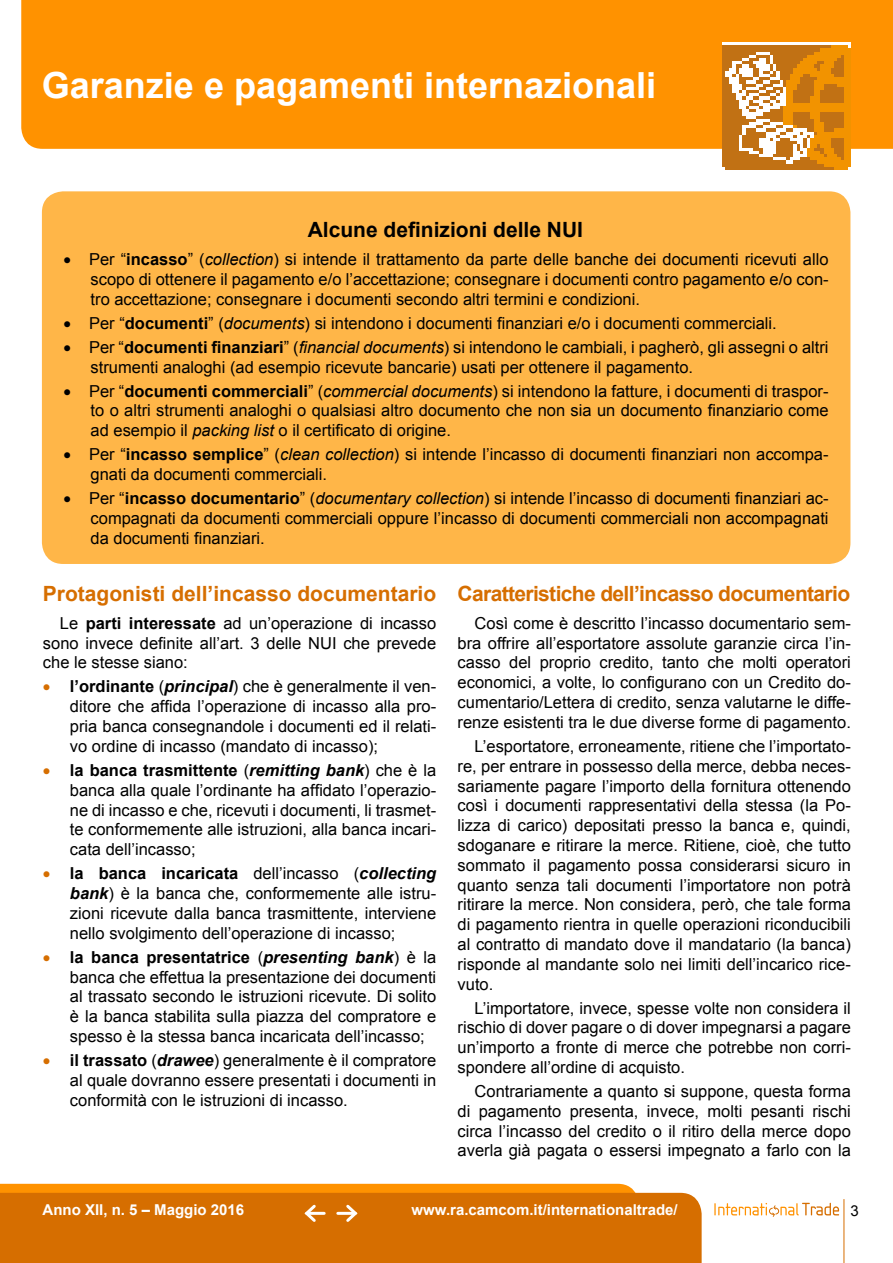
<style>
.page{position:relative;width:893px;height:1263px;background:#fff}
.page>*{position:absolute;margin:0;border:0;box-sizing:border-box;transform-origin:0 0}
.t1{font:700 36px "Arial";color:#fff}
.t2{font:700 21px "Arial";letter-spacing:-.03em;color:#d66e00}
.t3{font:700 21px "Arial";color:#d66e00}
.t4{font:700 21px "Arial";color:#000}
.t5{font:16.5px/19.8px "Arial";color:#000;text-align:justify}
.t6{font:700 15px "Arial";color:#fff}
.t7{font:15px "Arial";color:#000}
.s1{font-weight:700}
.s2{font-style:italic}
.s3{color:#d66e00}
.s4{font-weight:700;font-style:italic}
</style>
<div class="page">
<div style="left:0;top:1184px;width:639px;height:9px;background:#ff9200"></div>
<div style="left:21px;top:0;width:872px;height:149px;background:#ff9200"></div>
<img style="left:723px;top:42px;width:127px;height:128px">
<div style="left:0;top:1193px;width:702px;height:70px;background:#d66e00"></div>
<hr style="left:844px;top:1199px;width:1px;height:64px;background:#d66e00">
<svg style="left:714px;top:1203px;width:125px;height:14px"></svg>
<hr style="left:338px;top:1212px;width:17px;height:3px;background:#fff">
<svg style="left:343px;top:1202px;width:17px;height:23px"></svg>
<hr style="left:307px;top:1212px;width:17px;height:3px;background:#fff">
<svg style="left:302px;top:1202px;width:16px;height:23px"></svg>
<div style="left:42px;top:191px;width:808px;height:373px;background:#ffb648;border-radius:21px"></div>
<h1 class="t1" style="left:42px;top:61px;width:616px">Garanzie e pagamenti internazionali</h1>
<p class="t4" style="left:308px;top:215px;width:277px">Alcune definizioni delle NUI</p>
<p class="t5" style="left:91px;top:250px;width:740px;text-indent:-27px">• Per “<span class="s1">incasso</span>” (<span class="s2">collection</span>) si intende il trattamento da parte delle banche dei documenti ricevuti allo scopo di ottenere il pagamento e/o l’accettazione; consegnare i documenti contro pagamento e/o con&shy;tro accettazione; consegnare i documenti secondo altri termini e condizioni.</p>
<p class="t5" style="left:64px;top:313px;width:715px">• Per “<span class="s1">documenti</span>” (<span class="s2">documents</span>) si intendono i documenti finanziari e/o i documenti commerciali.</p>
<p class="t5" style="left:91px;top:337px;width:739px;text-indent:-27px">• Per “<span class="s1">documenti finanziari</span>” (<span class="s2">financial documents</span>) si intendono le cambiali, i pagherò, gli assegni o altri strumenti analoghi (ad esempio ricevute bancarie) usati per ottenere il pagamento.</p>
<p class="t5" style="left:91px;top:381px;width:740px;text-indent:-27px">• Per “<span class="s1">documenti commerciali</span>” (<span class="s2">commercial documents</span>) si intendono la fatture, i documenti di traspor&shy;to o altri strumenti analoghi o qualsiasi altro documento che non sia un documento finanziario come ad esempio il <span class="s2">packing list</span> o il certificato di origine.</p>
<p class="t5" style="left:91px;top:445px;width:739px;text-indent:-27px">• Per “<span class="s1">incasso semplice</span>” (<span class="s2">clean collection</span>) si intende l’incasso di documenti finanziari non accompa&shy;gnati da documenti commerciali.</p>
<p class="t5" style="left:91px;top:489px;width:740px;text-indent:-27px">• Per “<span class="s1">incasso documentario</span>” (<span class="s2">documentary collection</span>) si intende l’incasso di documenti finanziari ac&shy;compagnati da documenti commerciali oppure l’incasso di documenti commerciali non accompagnati da documenti finanziari.</p>
<p class="t3" style="left:43px;top:579px;width:395px">Protagonisti dell’incasso documentario</p>
<p class="t5" style="left:43px;top:613px;width:395px;text-indent:17px">Le <span class="s1">parti interessate</span> ad un’operazione di incasso sono invece definite all’art. 3 delle NUI che prevede che le stesse siano:</p>
<p class="t5" style="left:70px;top:677px;width:368px;text-indent:-27px"><span class="s3">•</span> <span class="s1">l’ordinante</span> (<span class="s4">principal</span>) che è generalmente il ven&shy;ditore che affida l’operazione di incasso alla pro&shy;pria banca consegnandole i documenti ed il relati&shy;vo ordine di incasso (mandato di incasso);</p>
<p class="t5" style="left:70px;top:760px;width:368px;text-indent:-27px"><span class="s3">•</span> <span class="s1">la banca trasmittente</span> (<span class="s4">remitting bank</span>) che è la banca alla quale l’ordinante ha affidato l’operazio&shy;ne di incasso e che, ricevuti i documenti, li trasmet&shy;te conformemente alle istruzioni, alla banca incari&shy;cata dell’incasso;</p>
<p class="t5" style="left:70px;top:864px;width:368px;text-indent:-27px"><span class="s3">•</span> <span class="s1">la banca incaricata</span> dell’incasso (<span class="s4">collecting bank</span>) è la banca che, conformemente alle istru&shy;zioni ricevute dalla banca trasmittente, interviene nello svolgimento dell’operazione di incasso;</p>
<p class="t5" style="left:70px;top:947px;width:368px;text-indent:-27px"><span class="s3">•</span> <span class="s1">la banca presentatrice</span> (<span class="s4">presenting bank</span>) è la banca che effettua la presentazione dei documenti al trassato secondo le istruzioni ricevute. Di solito è la banca stabilita sulla piazza del compratore e spesso è la stessa banca incaricata dell’incasso;</p>
<p class="t5" style="left:70px;top:1050px;width:368px;text-indent:-27px"><span class="s3">•</span> <span class="s1">il trassato</span> (<span class="s4">drawee</span>) generalmente è il compratore al quale dovranno essere presentati i documenti in conformità con le istruzioni di incasso.</p>
<p class="t2" style="left:458px;top:579px;width:394px">Caratteristiche dell’incasso documentario</p>
<p class="t5" style="left:458px;top:613px;width:395px;text-indent:17px">Così come è descritto l’incasso documentario sem&shy;bra offrire all’esportatore assolute garanzie circa l’in&shy;casso del proprio credito, tanto che molti operatori economici, a volte, lo configurano con un Credito do&shy;cumentario/Lettera di credito, senza valutarne le diffe&shy;renze esistenti tra le due diverse forme di pagamento.</p>
<p class="t5" style="left:458px;top:736px;width:395px;text-indent:17px">L’esportatore, erroneamente, ritiene che l’importato&shy;re, per entrare in possesso della merce, debba neces&shy;sariamente pagare l’importo della fornitura ottenendo così i documenti rappresentativi della stessa (la Po&shy;lizza di carico) depositati presso la banca e, quindi, sdoganare e ritirare la merce. Ritiene, cioè, che tutto sommato il pagamento possa considerarsi sicuro in quanto senza tali documenti l’importatore non potrà ritirare la merce. Non considera, però, che tale forma di pagamento rientra in quelle operazioni riconducibili al contratto di mandato dove il mandatario (la banca) risponde al mandante solo nei limiti dell’incarico rice&shy;vuto.</p>
<p class="t5" style="left:458px;top:998px;width:395px;text-indent:17px">L’importatore, invece, spesse volte non considera il rischio di dover pagare o di dover impegnarsi a pagare un’importo a fronte di merce che potrebbe non corri&shy;spondere all’ordine di acquisto.</p>
<p class="t5" style="left:458px;top:1081px;width:395px;text-indent:17px">Contrariamente a quanto si suppone, questa forma di pagamento presenta, invece, molti pesanti rischi circa l’incasso del credito o il ritiro della merce dopo averla già pagata o essersi impegnato a farlo con la</p>
<p class="t6" style="left:43px;top:1200px;width:203px">Anno XII, n. 5 – Maggio 2016</p>
<p class="t6" style="left:412px;top:1200px;width:268px">www.ra.camcom.it/internationaltrade/</p>
<p class="t7" style="left:850px;top:1200px;width:10px">3</p>
</div>
